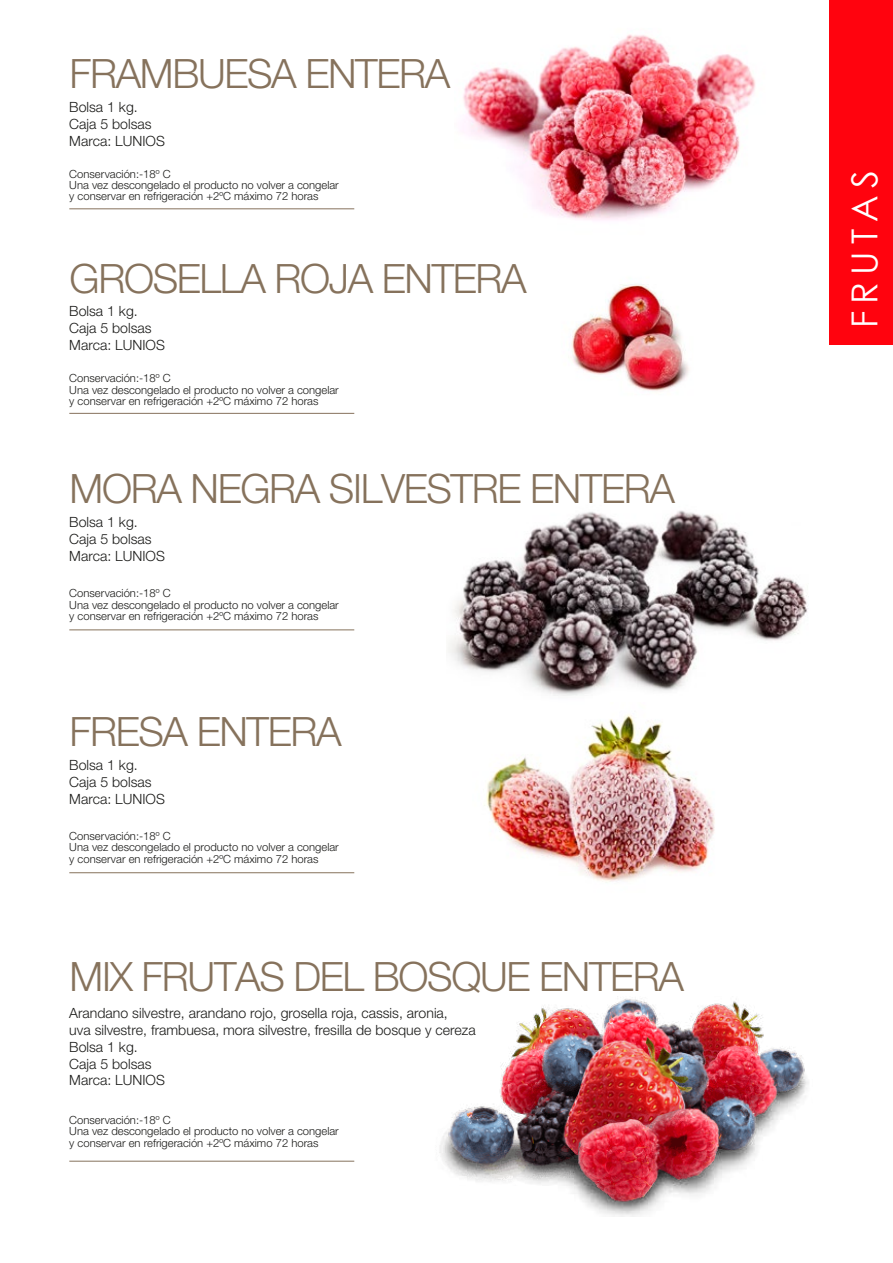
<style>
.page{position:relative;width:893px;height:1263px;background:#fff}
.page>*{position:absolute;margin:0;border:0;box-sizing:border-box;transform-origin:0 0}
.t1{font:300 40.5px "Helvetica Neue LT Std";letter-spacing:-.035em;color:#86725c}
.t2{font:35.85px "Century Gothic";letter-spacing:.2em;color:#fff}
.t3{font:300 14.1px/17px "Helvetica Neue LT Std";color:#1b1b19}
.t4{font:300 11.25px/11.2px "Helvetica Neue LT Std";color:#1b1b19}
</style>
<div class="page">
<img style="left:439px;top:998px;width:370px;height:218px">
<img style="left:448px;top:510px;width:360px;height:186px">
<img style="left:463px;top:34px;width:293px;height:187px">
<img style="left:571px;top:284px;width:118px;height:107px">
<hr style="left:69px;top:208px;width:285px;height:1px;background:#86725c">
<hr style="left:69px;top:413px;width:285px;height:1px;background:#86725c">
<hr style="left:69px;top:629px;width:285px;height:1px;background:#86725c">
<hr style="left:69px;top:872px;width:285px;height:1px;background:#86725c">
<hr style="left:69px;top:1161px;width:285px;height:1px;background:#86725c">
<div style="left:829px;top:0;width:64px;height:344px;background:#ff030e"></div>
<img style="left:484px;top:714px;width:231px;height:168px">
<h1 class="t1" style="left:70px;top:49px;width:382px">FRAMBUESA ENTERA</h1>
<p class="t3" style="left:69px;top:98px;width:97px">Bolsa 1 kg.<br>Caja 5 bolsas<br>Marca: LUNIOS</p>
<p class="t4" style="left:69px;top:168px;width:271px">Conservación:-18º C<br>Una vez descongelado el producto no volver a congelar y conservar en refrigeración +2ºC máximo 72 horas</p>
<h1 class="t1" style="left:70px;top:254px;width:459px">GROSELLA ROJA ENTERA</h1>
<p class="t3" style="left:69px;top:302px;width:97px">Bolsa 1 kg.<br>Caja 5 bolsas<br>Marca: LUNIOS</p>
<p class="t4" style="left:69px;top:372px;width:271px">Conservación:-18º C<br>Una vez descongelado el producto no volver a congelar y conservar en refrigeración +2ºC máximo 72 horas</p>
<h1 class="t1" style="left:70px;top:464px;width:607px">MORA NEGRA SILVESTRE ENTERA</h1>
<p class="t3" style="left:69px;top:513px;width:97px">Bolsa 1 kg.<br>Caja 5 bolsas<br>Marca: LUNIOS</p>
<p class="t4" style="left:69px;top:587px;width:271px">Conservación:-18º C<br>Una vez descongelado el producto no volver a congelar y conservar en refrigeración +2ºC máximo 72 horas</p>
<h1 class="t1" style="left:70px;top:707px;width:273px">FRESA ENTERA</h1>
<p class="t3" style="left:69px;top:756px;width:97px">Bolsa 1 kg.<br>Caja 5 bolsas<br>Marca: LUNIOS</p>
<p class="t4" style="left:69px;top:830px;width:271px">Conservación:-18º C<br>Una vez descongelado el producto no volver a congelar y conservar en refrigeración +2ºC máximo 72 horas</p>
<h1 class="t1" style="left:70px;top:952px;width:616px">MIX FRUTAS DEL BOSQUE ENTERA</h1>
<p class="t3" style="left:69px;top:1004px;width:408px">Arandano silvestre, arandano rojo, grosella roja, cassis, aronia,<br>uva silvestre, frambuesa, mora silvestre, fresilla de bosque y cereza Bolsa 1 kg.<br>Caja 5 bolsas<br>Marca: LUNIOS</p>
<p class="t4" style="left:69px;top:1114px;width:271px">Conservación:-18º C<br>Una vez descongelado el producto no volver a congelar y conservar en refrigeración +2ºC máximo 72 horas</p>
<h2 class="t2" style="left:839px;top:328px;width:160px;rotate:-90deg">FRUTAS</h2>
</div>
